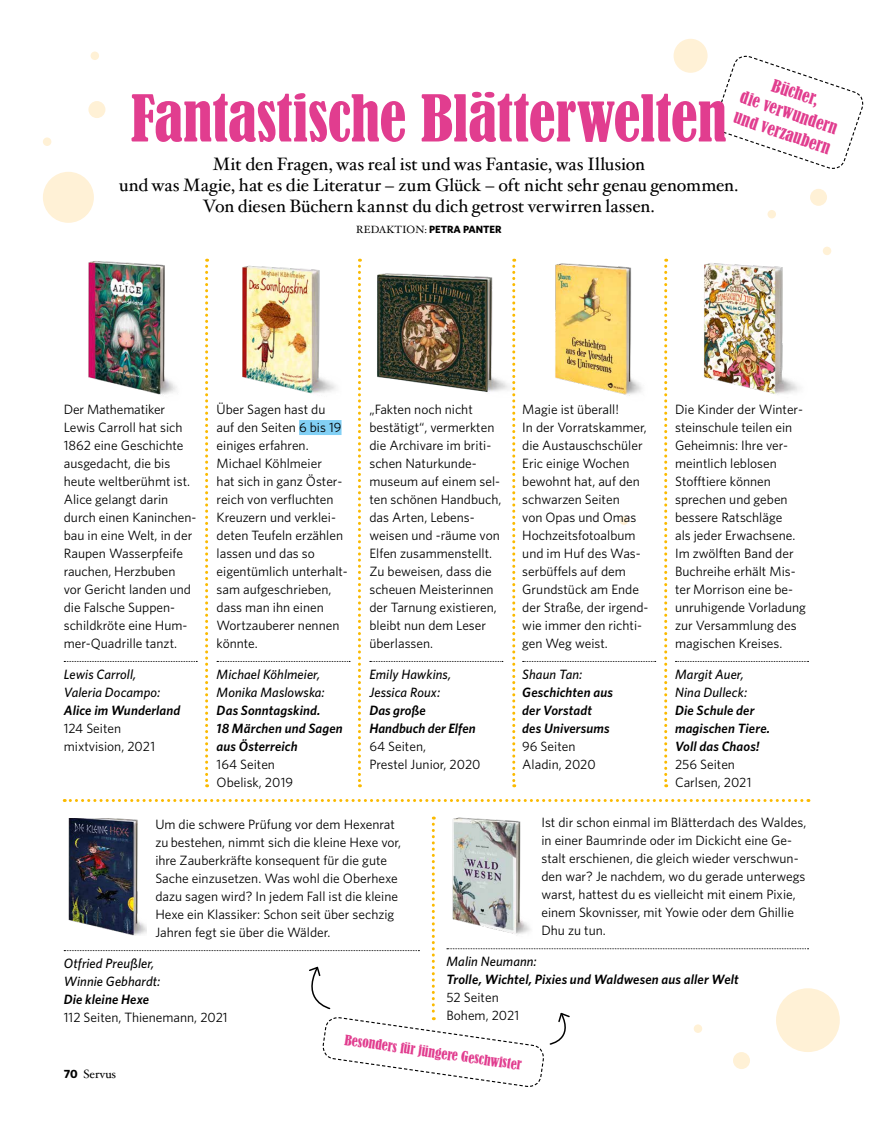
<style>
.page{position:relative;width:893px;height:1127px;background:#fff}
.page>*{position:absolute;margin:0;border:0;box-sizing:border-box;transform-origin:0 0}
.t1{font:condensed 60px "Bernard";letter-spacing:-.005em;color:#e13d8f}
.t2{font:18px/21px "Hoefler Txt";letter-spacing:-.005em;color:#000;text-align:center}
.t3{font:condensed 16.5px/21px "Bernard";color:#e13d8f;text-align:center}
.t4{font:13.5px/18px "Whitney";color:#000}
.t5{font:italic 600 13.5px/18px "Whitney";letter-spacing:.01em;color:#000}
.t6{font:italic 500 13.5px/18px "Whitney";letter-spacing:.01em;color:#000}
.t7{font:condensed 13.5px "Bernard";color:#e13d8f}
.t8{font:12px "Hoefler Txt";letter-spacing:-.005em;color:#000}
.t9{font:700 10.5px "Whitney";color:#000}
.s1{font-family:"Hoefler Txt";font-weight:400}
.s2{font-family:"Whitney";font-weight:700}
</style>
<div class="page">
<div style="left:674px;top:39px;width:34px;height:34px;background:#fff1d6;border-radius:50%"></div>
<div style="left:43px;top:137px;width:8px;height:9px;background:#fff1d6;border-radius:50%"></div>
<div style="left:767px;top:210px;width:9px;height:8px;background:#fff1d6;border-radius:50%"></div>
<div style="left:810px;top:189px;width:17px;height:17px;background:#fff1d6;border-radius:50%"></div>
<div style="left:823px;top:247px;width:8px;height:8px;background:#fff1d6;border-radius:50%"></div>
<div style="left:88px;top:101px;width:17px;height:17px;background:#fff1d6;border-radius:50%"></div>
<div style="left:91px;top:52px;width:8px;height:8px;background:#fff1d6;border-radius:50%"></div>
<div style="left:620px;top:516px;width:8px;height:9px;background:#fff1d6;border-radius:50%"></div>
<div style="left:43px;top:172px;width:51px;height:51px;background:#fff1d6;border-radius:50%"></div>
<div style="left:776px;top:988px;width:64px;height:64px;background:#fff1d6;border-radius:50%"></div>
<img style="left:88px;top:261px;width:89px;height:134px">
<img style="left:208px;top:259px;width:128px;height:136px">
<img style="left:377px;top:258px;width:140px;height:150px">
<img style="left:704px;top:247px;width:121px;height:148px">
<svg style="left:205px;top:259px;width:3px;height:528px"></svg>
<svg style="left:358px;top:259px;width:3px;height:528px"></svg>
<svg style="left:512px;top:259px;width:3px;height:528px"></svg>
<svg style="left:64px;top:799px;width:738px;height:3px"></svg>
<svg style="left:664px;top:259px;width:3px;height:528px"></svg>
<img style="left:555px;top:263px;width:87px;height:133px">
<svg style="left:715px;top:55px;width:149px;height:114px"></svg>
<svg style="left:370px;top:661px;width:133px;height:1px"></svg>
<svg style="left:64px;top:816px;width:744px;height:271px"></svg>
<svg style="left:64px;top:661px;width:133px;height:1px"></svg>
<svg style="left:523px;top:661px;width:133px;height:1px"></svg>
<div style="left:299px;top:420px;width:43px;height:15px;background:#82d0f5"></div>
<svg style="left:217px;top:661px;width:133px;height:1px"></svg>
<svg style="left:675px;top:661px;width:133px;height:1px"></svg>
<p class="t3" style="left:751px;top:66px;width:103px;rotate:19deg">Bücher,<br>die verwundern und verzaubern</p>
<h1 class="t1" style="left:131px;top:83px;width:597px">Fantastische Blätterwelten</h1>
<h2 class="t2" style="left:119px;top:152px;width:621px">Mit den Fragen, was real ist und was Fantasie, was Illusion<br>und was Magie, hat es die Literatur – zum Glück – oft nicht sehr genau genommen.<br>Von diesen Büchern kannst du dich getrost verwirren lassen.</h2>
<p class="t9" style="left:356px;top:222px;width:147px"><span class="s1">REDAKTION:</span> PETRA PANTER</p>
<p class="t4" style="left:64px;top:400px;width:134px">Der Mathematiker<br>Lewis Carroll hat sich<br>1862 eine Geschichte ausgedacht, die bis heute weltberühmt ist.<br>Alice gelangt darin durch einen Kaninchen&shy;bau in eine Welt, in der<br>Raupen Wasserpfeife rauchen, Herzbuben vor Gericht landen und die Falsche Suppen&shy;schildkröte eine Hum&shy;mer-Quadrille tanzt.</p>
<p class="t6" style="left:64px;top:665px;width:98px">Lewis Carroll,<br>Valeria Docampo:</p>
<p class="t5" style="left:64px;top:701px;width:118px">Alice im Wunderland</p>
<p class="t4" style="left:64px;top:719px;width:93px">124 Seiten mixtvision, 2021</p>
<p class="t4" style="left:217px;top:400px;width:133px">Über Sagen hast du<br>auf den Seiten 6 bis 19 einiges erfahren.<br>Michael Köhlmeier<br>hat sich in ganz Öster&shy;reich von verfluchten<br>Kreuzern und verklei&shy;deten Teufeln erzählen lassen und das so eigentümlich unterhalt&shy;sam aufgeschrieben, dass man ihn einen<br>Wortzauberer nennen könnte.</p>
<p class="t6" style="left:217px;top:665px;width:110px">Michael Köhlmeier,<br>Monika Maslowska:</p>
<p class="t5" style="left:217px;top:701px;width:128px">Das Sonntagskind.<br>18 Märchen und Sagen aus Österreich</p>
<p class="t4" style="left:217px;top:755px;width:78px">164 Seiten<br>Obelisk, 2019</p>
<p class="t4" style="left:369px;top:400px;width:134px">„Fakten noch nicht bestätigt“, vermerkten die Archivare im briti&shy;schen Naturkunde&shy;museum auf einem sel&shy;ten schönen Handbuch, das Arten, Lebens&shy;weisen und -räume von<br>Elfen zusammenstellt.<br>Zu beweisen, dass die scheuen Meisterinnen der Tarnung existieren, bleibt nun dem Leser überlassen.</p>
<p class="t6" style="left:369px;top:665px;width:83px">Emily Hawkins,<br>Jessica Roux:</p>
<p class="t5" style="left:369px;top:701px;width:108px">Das große<br>Handbuch der Elfen</p>
<p class="t4" style="left:369px;top:737px;width:113px">64 Seiten,<br>Prestel Junior, 2020</p>
<p class="t4" style="left:522px;top:400px;width:128px">Magie ist überall!<br>In der Vorratskammer, die Austauschschüler<br>Eric einige Wochen bewohnt hat, auf den schwarzen Seiten<br>von Opas und Omas<br>Hochzeitsfotoalbum und im Huf des Was&shy;serbüffels auf dem<br>Grundstück am Ende der Straße, der irgend&shy;wie immer den richti&shy;gen Weg weist.</p>
<p class="t6" style="left:522px;top:665px;width:62px">Shaun Tan:</p>
<p class="t5" style="left:522px;top:683px;width:92px">Geschichten aus der Vorstadt des Universums</p>
<p class="t4" style="left:522px;top:737px;width:75px">96 Seiten<br>Aladin, 2020</p>
<p class="t4" style="left:675px;top:400px;width:132px">Die Kinder der Winter&shy;steinschule teilen ein<br>Geheimnis: Ihre ver&shy;meintlich leblosen<br>Stofftiere können sprechen und geben bessere Ratschläge<br>als jeder Erwachsene.<br>Im zwölften Band der<br>Buchreihe erhält Mis&shy;ter Morrison eine be&shy;unruhigende Vorladung zur Versammlung des magischen Kreises.</p>
<p class="t6" style="left:675px;top:665px;width:74px">Margit Auer,<br>Nina Dulleck:</p>
<p class="t5" style="left:675px;top:701px;width:97px">Die Schule der magischen Tiere.<br>Voll das Chaos!</p>
<p class="t4" style="left:675px;top:755px;width:78px">256 Seiten<br>Carlsen, 2021</p>
<p class="t4" style="left:155px;top:815px;width:247px">Um die schwere Prüfung vor dem Hexenrat zu bestehen, nimmt sich die kleine Hexe vor, ihre Zauberkräfte konsequent für die gute Sache einzusetzen. Was wohl die Oberhexe dazu sagen wird? In jedem Fall ist die kleine Hexe ein Klassiker: Schon seit über sechzig Jahren fegt sie über die Wälder.</p>
<p class="t6" style="left:64px;top:954px;width:98px">Otfried Preußler,<br>Winnie Gebhardt:</p>
<p class="t5" style="left:64px;top:990px;width:87px">Die kleine Hexe</p>
<p class="t4" style="left:64px;top:1008px;width:165px">112 Seiten, Thienemann, 2021</p>
<p class="t4" style="left:541px;top:813px;width:266px">Ist dir schon einmal im Blätterdach des Waldes, in einer Baumrinde oder im Dickicht eine Ge&shy;stalt erschienen, die gleich wieder verschwun&shy;den war? Je nachdem, wo du gerade unterwegs warst, hattest du es vielleicht mit einem Pixie, einem Skovnisser, mit Yowie oder dem Ghillie Dhu zu tun.</p>
<p class="t6" style="left:446px;top:952px;width:92px">Malin Neumann:</p>
<p class="t5" style="left:446px;top:970px;width:294px">Trolle, Wichtel, Pixies und Waldwesen aus aller Welt</p>
<p class="t4" style="left:446px;top:988px;width:74px">52 Seiten<br>Bohem, 2021</p>
<p class="t8" style="left:64px;top:1065px;width:54px"><span class="s2">70</span> Servus</p>
<p class="t7" style="left:346px;top:1032px;width:180px;rotate:8deg">Besonders für jüngere Geschwister</p>
</div>
